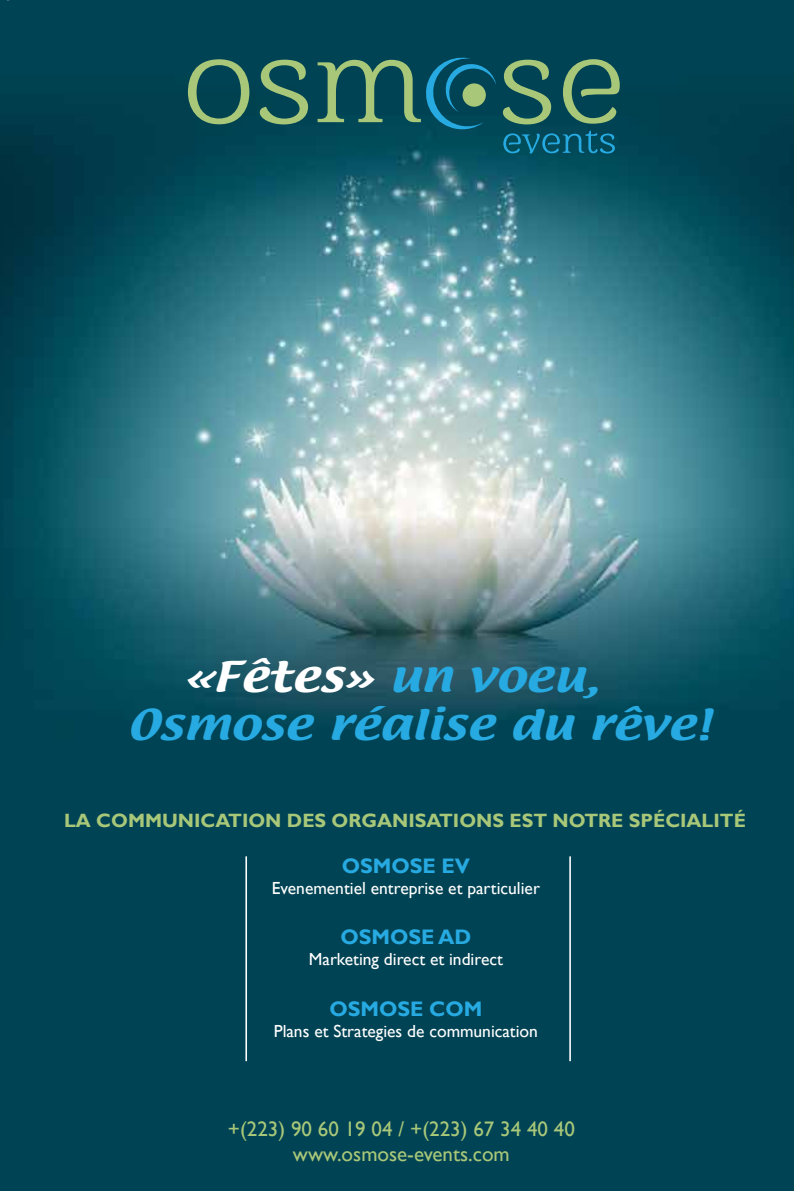
<style>
.page{position:relative;width:794px;height:1191px;background:#fff}
.page>*{position:absolute;margin:0;border:0;box-sizing:border-box;transform-origin:0 0}
.t1{font:36.93px "Textile";color:#27aae1;scale:1.28 1}
.t2{font:36.93px "Textile";color:#fff;scale:1.28 1}
.t3{font:21px/25.2px "Gill Sans";color:#a8c779;text-align:center}
.t4{font:700 21px "Gill Sans";color:#27aae1}
.t5{font:700 19.25px "Gill Sans";color:#a8c779}
.t6{font:17.5px "Gill Sans";color:#fff}
.s1{color:#27aae1}
</style>
<div class="page">
<img style="left:0;top:0;width:794px;height:1191px">
<svg style="left:188px;top:59px;width:61px;height:65px;background:#376e5e"></svg>
<svg style="left:260px;top:60px;width:48px;height:64px;background:#3f7461"></svg>
<svg style="left:317px;top:55px;width:179px;height:75px;background:#226365"></svg>
<svg style="left:503px;top:60px;width:48px;height:64px;background:#3f7562"></svg>
<svg style="left:563px;top:59px;width:57px;height:65px;background:#3c7260"></svg>
<svg style="left:503px;top:131px;width:112px;height:22px;background:#0a627c"></svg>
<hr style="left:245px;top:856px;width:2px;height:205px;background:#fff">
<hr style="left:569px;top:856px;width:2px;height:205px;background:#fff">
<h1 class="t2" style="left:183px;top:650px;width:327px">«Fêtes» <span class="s1">un voeu,</span></h1>
<h1 class="t1" style="left:127px;top:699px;width:457px">Osmose réalise du rêve!</h1>
<p class="t5" style="left:64px;top:809px;width:683px">LA COMMUNICATION DES ORGANISATIONS EST NOTRE SPÉCIALITÉ</p>
<p class="t4" style="left:342px;top:853px;width:130px">OSMOSE EV</p>
<p class="t6" style="left:272px;top:878px;width:269px">Evenementiel entreprise et particulier</p>
<p class="t4" style="left:340px;top:924px;width:133px">OSMOSE AD</p>
<p class="t6" style="left:309px;top:949px;width:195px">Marketing direct et indirect</p>
<p class="t4" style="left:329px;top:996px;width:155px">OSMOSE COM</p>
<p class="t6" style="left:274px;top:1020px;width:266px">Plans et Strategies de communication</p>
<p class="t3" style="left:228px;top:1116px;width:348px">+(223) 90 60 19 04 / +(223) 67 34 40 40 www.osmose-events.com</p>
</div>
